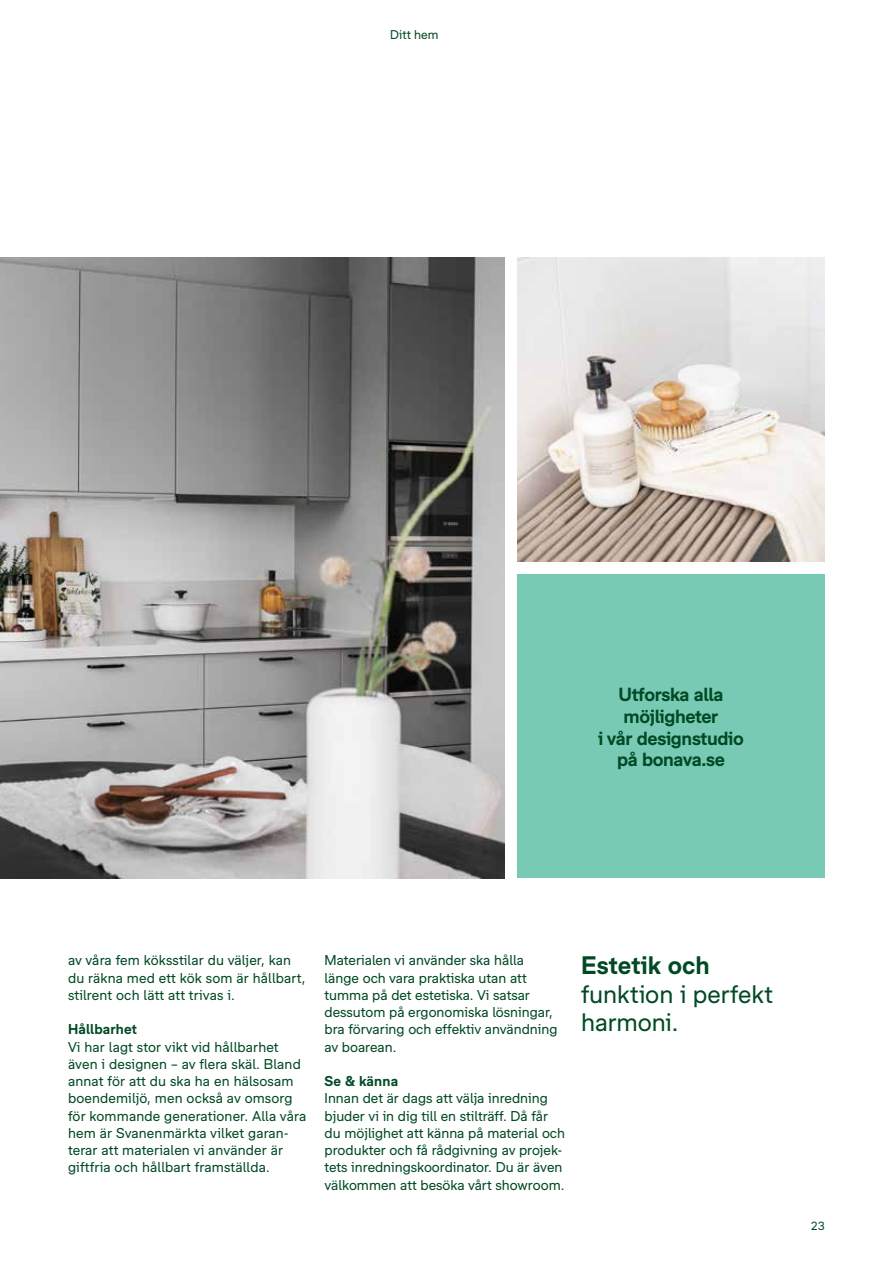
<style>
.page{position:relative;width:893px;height:1263px;background:#fff}
.page>*{position:absolute;margin:0;border:0;box-sizing:border-box;transform-origin:0 0}
.t1{font:24px/28.8px "Bonava Sans";letter-spacing:-.005em;color:#004924}
.t2{font:700 24px "Bonava Sans";color:#004924}
.t3{font:700 18px/21.6px "Bonava Sans";letter-spacing:-.02em;color:#004924;text-align:center}
.t4{font:13.5px/17.2px "Bonava Sans";color:#004924}
.t5{font:700 13.5px "Bonava Sans";letter-spacing:.01em;color:#004924}
.t6{font:12px "Bonava Sans";color:#004924}
.t7{font:11.25px "Bonava Sans";color:#004924}
</style>
<div class="page">
<img style="left:1px;top:258px;width:503px;height:620px">
<img style="left:0;top:258px;width:1px;height:620px">
<img style="left:517px;top:258px;width:308px;height:304px">
<div style="left:517px;top:574px;width:308px;height:304px;background:#78cab5"></div>
<p class="t6" style="left:390px;top:27px;width:50px">Ditt hem</p>
<h2 class="t3" style="left:598px;top:683px;width:147px">Utforska alla möjligheter<br>i vår designstudio på bonava.se</h2>
<p class="t4" style="left:68px;top:951px;width:239px">av våra fem köksstilar du väljer, kan du räkna med ett kök som är hållbart, stilrent och lätt att trivas i.</p>
<p class="t5" style="left:68px;top:1021px;width:70px">Hållbarhet</p>
<p class="t4" style="left:68px;top:1038px;width:240px">Vi har lagt stor vikt vid hållbarhet även i designen – av flera skäl. Bland annat för att du ska ha en hälsosam boendemiljö, men också av omsorg för kommande generationer. Alla våra hem är Svanenmärkta vilket garan&shy;terar att materialen vi använder är giftfria och hållbart framställda.</p>
<p class="t4" style="left:325px;top:951px;width:234px">Materialen vi använder ska hålla länge och vara praktiska utan att tumma på det estetiska. Vi satsar dessutom på ergonomiska lösningar, bra förvaring och effektiv användning av boarean.</p>
<p class="t5" style="left:325px;top:1073px;width:75px">Se &amp; känna</p>
<p class="t4" style="left:325px;top:1089px;width:242px">Innan det är dags att välja inredning bjuder vi in dig till en stilträff. Då får du möjlighet att känna på material och produkter och få rådgivning av projek&shy;tets inredningskoordinator. Du är även välkommen att besöka vårt showroom.</p>
<h1 class="t2" style="left:581px;top:951px;width:130px">Estetik och</h1>
<h1 class="t1" style="left:581px;top:979px;width:193px">funktion i perfekt harmoni.</h1>
<p class="t7" style="left:811px;top:1219px;width:16px">23</p>
</div>
